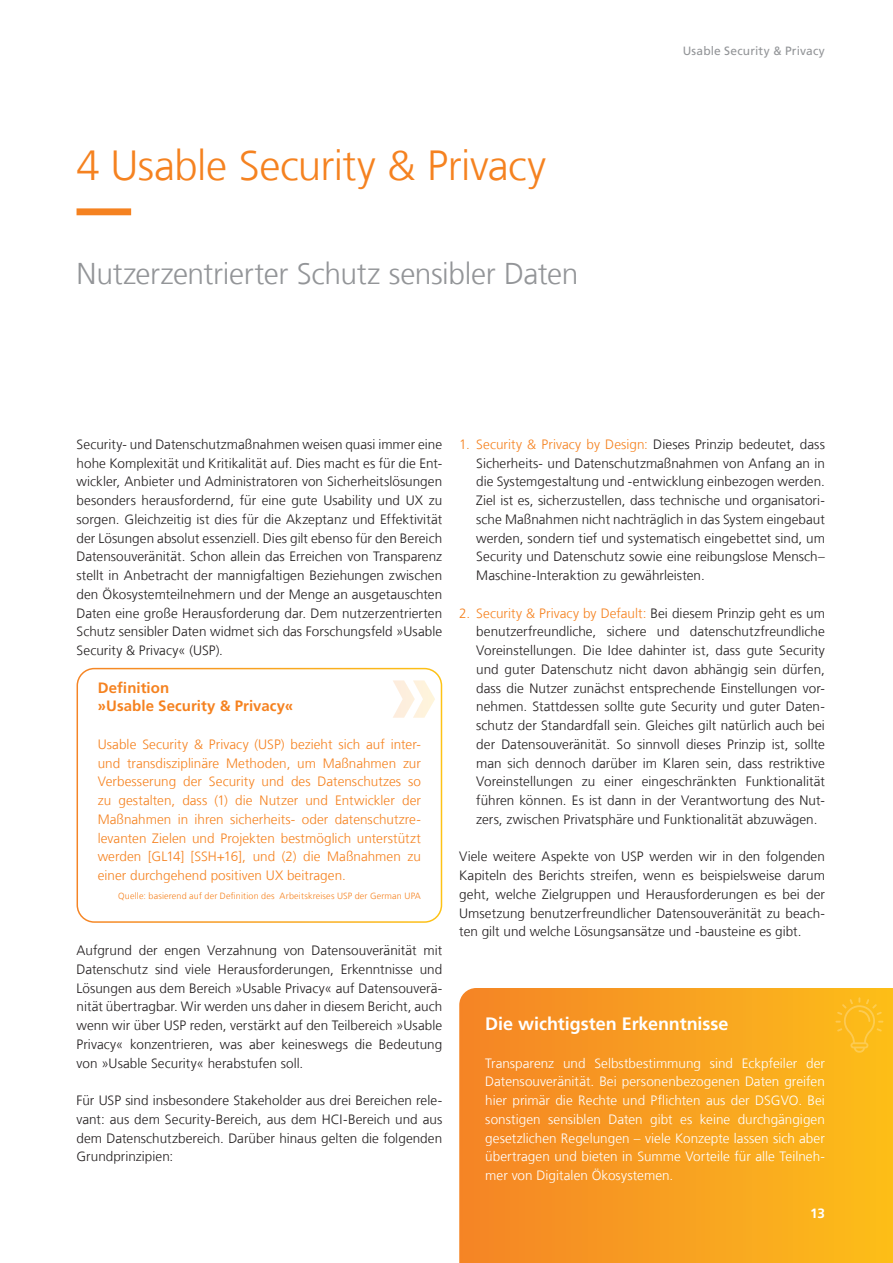
<style>
.page{position:relative;width:893px;height:1263px;background:#fff}
.page>*{position:absolute;margin:0;border:0;box-sizing:border-box;transform-origin:0 0}
.Ueberschrift_28_33_6_blue_gruen_Linie_un{font:300 42px "Frutiger LT Com";letter-spacing:-.015em;color:#f58220}
.Ueberschrift_Kat2_20_24_grey{font:300 30px "Frutiger LT Com";letter-spacing:-.015em;color:#939598}
.Master_Absatzformat{font:700 18px "Frutiger LT Com";letter-spacing:-.005em;color:#fff}
.Zwischenueberschrift_10_12_5_ORANGE__bol{font:700 15px/18.8px "Frutiger LT Com";letter-spacing:.005em;color:#f58220}
.Fliesstext_9_12_5_schwarz{font:300 13.5px/18.8px "Frutiger LT Com";letter-spacing:.005em;color:#231f20;text-align:justify}
.Master_Absatzformat-2{font:300 13.5px/18.8px "Frutiger LT Com";letter-spacing:.005em;color:#f58220;text-align:justify}
.Master_Absatzformat-3{font:300 13.5px/18.8px "Frutiger LT Com";letter-spacing:.005em;color:#fff;text-align:justify}
.Aufzaehlung_9_12_5_ORANGE{font:300 13.5px/18.8px "Frutiger LT Com";color:#231f20;text-align:justify}
.Pagina{font:700 13.5px "Frutiger LT Com";color:#fff}
.Absatzformat_3{font:12px "Frutiger LT Com";letter-spacing:.015em;color:#939598}
.Master_Absatzformat-4{font:300 9px "Frutiger LT Com";letter-spacing:.02em;color:#f58220}
.s1{color:#f58220}
</style>
<div class="page">
<svg style="left:459px;top:988px;width:434px;height:275px;background:#f8a020"></svg>
<svg style="left:77px;top:208px;width:55px;height:7px"></svg>
<div style="left:77px;top:668px;width:365px;height:255px;border:2px solid #fff;border-radius:17px"></div>
<svg style="left:393px;top:680px;width:42px;height:38px"></svg>
<svg style="left:835px;top:997px;width:48px;height:56px;background:#fcbc21"></svg>
<p class="Ueberschrift_28_33_6_blue_gruen_Linie_un" style="left:77px;top:141px;width:471px">4 Usable Security &amp; Privacy</p>
<p class="Ueberschrift_Kat2_20_24_grey" style="left:77px;top:257px;width:503px">Nutzerzentrierter Schutz sensibler Daten</p>
<p class="Absatzformat_3" style="left:683px;top:44px;width:144px">Usable Security &amp; Privacy</p>
<p class="Fliesstext_9_12_5_schwarz" style="left:77px;top:435px;width:367px">Security- und Datenschutzmaßnahmen weisen quasi immer eine hohe Komplexität und Kritikalität auf. Dies macht es für die Ent&shy;wickler, Anbieter und Administratoren von Sicherheitslösungen besonders herausfordernd, für eine gute Usability und UX zu sorgen. Gleichzeitig ist dies für die Akzeptanz und Effektivität der Lösungen absolut essenziell. Dies gilt ebenso für den Bereich Datensouveränität. Schon allein das Erreichen von Transparenz stellt in Anbetracht der mannigfaltigen Beziehungen zwischen den Ökosystemteilnehmern und der Menge an ausgetauschten Daten eine große Herausforderung dar. Dem nutzerzentrierten Schutz sensibler Daten widmet sich das Forschungsfeld »Usable Security &amp; Privacy« (USP).</p>
<p class="Zwischenueberschrift_10_12_5_ORANGE__bol" style="left:98px;top:678px;width:197px">Definition<br>»Usable Security &amp; Privacy«</p>
<p class="Master_Absatzformat-2" style="left:98px;top:735px;width:325px">Usable Security &amp; Privacy (USP) bezieht sich auf inter&shy;und transdisziplinäre Methoden, um Maßnahmen zur Verbesserung der Security und des Datenschutzes so zu gestalten, dass (1) die Nutzer und Entwickler der Maßnahmen in ihren sicherheits- oder datenschutzre&shy;levanten Zielen und Projekten bestmöglich unterstützt werden [GL14] [SSH+16], und (2) die Maßnahmen zu einer durchgehend positiven UX beitragen.</p>
<p class="Master_Absatzformat-4" style="left:118px;top:890px;width:304px">Quelle: basierend auf der Definition des Arbeitskreises USP der German UPA</p>
<p class="Fliesstext_9_12_5_schwarz" style="left:77px;top:941px;width:367px">Aufgrund der engen Verzahnung von Datensouveränität mit Datenschutz sind viele Herausforderungen, Erkenntnisse und Lösungen aus dem Bereich »Usable Privacy« auf Datensouverä&shy;nität übertragbar. Wir werden uns daher in diesem Bericht, auch wenn wir über USP reden, verstärkt auf den Teilbereich »Usable Privacy« konzentrieren, was aber keineswegs die Bedeutung von »Usable Security« herabstufen soll.</p>
<p class="Aufzaehlung_9_12_5_ORANGE" style="left:77px;top:1091px;width:367px">Für USP sind insbesondere Stakeholder aus drei Bereichen rele&shy;vant: aus dem Security-Bereich, aus dem HCI-Bereich und aus dem Datenschutzbereich. Darüber hinaus gelten die folgenden Grundprinzipien:</p>
<p class="Fliesstext_9_12_5_schwarz" style="left:476px;top:435px;width:350px;text-indent:-17px"><span class="s1">1. Security &amp; Privacy by Design:</span> Dieses Prinzip bedeutet, dass Sicherheits- und Datenschutzmaßnahmen von Anfang an in die Systemgestaltung und -entwicklung einbezogen werden.<br>Ziel ist es, sicherzustellen, dass technische und organisatori&shy;sche Maßnahmen nicht nachträglich in das System eingebaut werden, sondern tief und systematisch eingebettet sind, um Security und Datenschutz sowie eine reibungslose Mensch– Maschine-Interaktion zu gewährleisten.</p>
<p class="Fliesstext_9_12_5_schwarz" style="left:476px;top:604px;width:350px;text-indent:-17px"><span class="s1">2. Security &amp; Privacy by Default:</span> Bei diesem Prinzip geht es um benutzerfreundliche, sichere und datenschutzfreundliche Voreinstellungen. Die Idee dahinter ist, dass gute Security und guter Datenschutz nicht davon abhängig sein dürfen, dass die Nutzer zunächst entsprechende Einstellungen vor&shy;nehmen. Stattdessen sollte gute Security und guter Daten&shy;schutz der Standardfall sein. Gleiches gilt natürlich auch bei der Datensouveränität. So sinnvoll dieses Prinzip ist, sollte man sich dennoch darüber im Klaren sein, dass restriktive Voreinstellungen zu einer eingeschränkten Funktionalität führen können. Es ist dann in der Verantwortung des Nut&shy;zers, zwischen Privatsphäre und Funktionalität abzuwägen.</p>
<p class="Fliesstext_9_12_5_schwarz" style="left:459px;top:847px;width:367px">Viele weitere Aspekte von USP werden wir in den folgenden Kapiteln des Berichts streifen, wenn es beispielsweise darum geht, welche Zielgruppen und Herausforderungen es bei der Umsetzung benutzerfreundlicher Datensouveränität zu beach&shy;ten gilt und welche Lösungsansätze und -bausteine es gibt.</p>
<p class="Master_Absatzformat" style="left:485px;top:1013px;width:245px">Die wichtigsten Erkenntnisse</p>
<p class="Master_Absatzformat-3" style="left:485px;top:1054px;width:341px">Transparenz und Selbstbestimmung sind Eckpfeiler der Datensouveränität. Bei personenbezogenen Daten greifen hier primär die Rechte und Pflichten aus der DSGVO. Bei sonstigen sensiblen Daten gibt es keine durchgängigen gesetzlichen Regelungen – viele Konzepte lassen sich aber übertragen und bieten in Summe Vorteile für alle Teilneh&shy;mer von Digitalen Ökosystemen.</p>
<p class="Pagina" style="left:810px;top:1205px;width:16px">13</p>
</div>
